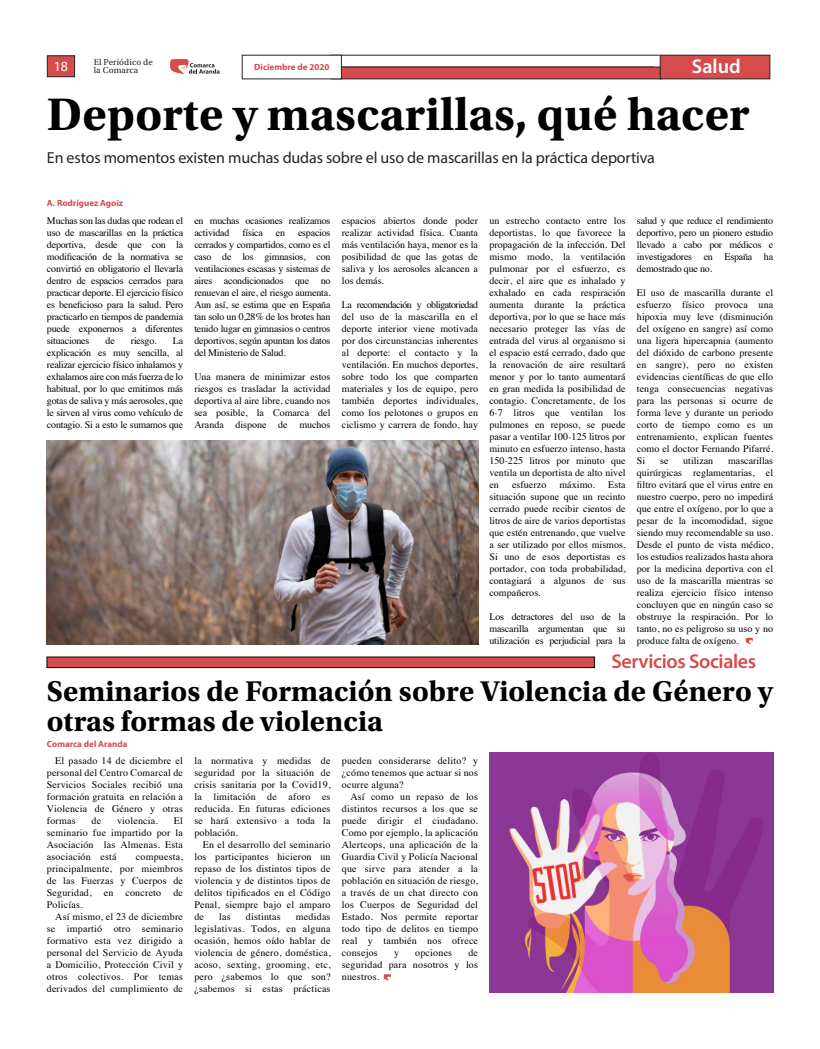
<style>
.page{position:relative;width:820px;height:1049px;background:#fff}
.page>*{position:absolute;margin:0;border:0;box-sizing:border-box;transform-origin:0 0}
.t1{font:700 48px "Utopia Std";color:#000}
.t2{font:700 30px/30px "Utopia Std";color:#000}
.t3{font:600 20px "Myriad Pro";letter-spacing:-.02em;color:#d64b4c}
.t4{font:600 20px "Myriad Pro";color:#fff}
.t5{font:16px "Myriad Pro";letter-spacing:-.01em;color:#242227}
.t6{font:14px "Myriad Pro";color:#fff}
.t7{font:10px/12px "Times";letter-spacing:.005em;color:#000;text-align:justify}
.t8{font:10px/12px "Times";letter-spacing:-.02em;color:#000}
.t9{font:700 9px "Myriad Pro";color:#d64b4c}
.t10{font:9px "Utopia Std";letter-spacing:.01em;color:#242227}
</style>
<div class="page">
<svg style="left:170px;top:59px;width:49px;height:15px"></svg>
<hr style="left:331px;top:55px;width:328px;height:1px;background:#242227">
<div style="left:331px;top:67px;width:330px;height:12px;background:#d64b4c"></div>
<div style="left:47px;top:55px;width:28px;height:22px;background:#d64b4c;border:1px solid #242227"></div>
<div style="left:659px;top:55px;width:111px;height:24px;background:#d64b4c;border:1px solid #242227"></div>
<div style="left:242px;top:55px;width:100px;height:24px;background:#fff"></div>
<svg style="left:745px;top:638px;width:7px;height:6px"></svg>
<svg style="left:383px;top:974px;width:8px;height:6px"></svg>
<img style="left:47px;top:440px;width:431px;height:204px">
<img style="left:489px;top:752px;width:283px;height:240px">
<div style="left:46px;top:656px;width:548px;height:12px;background:#d64b4c;border:1px solid #000"></div>
<p class="t9" style="left:254px;top:63px;width:76px">Diciembre de 2020</p>
<h3 class="t4" style="left:691px;top:58px;width:50px">Salud</h3>
<h1 class="t1" style="left:47px;top:95px;width:704px">Deporte y mascarillas, qué hacer</h1>
<p class="t10" style="left:94px;top:59px;width:61px">El Periódico de</p>
<h3 class="t6" style="left:54px;top:60px;width:16px">18</h3>
<p class="t10" style="left:94px;top:67px;width:46px">la Comarca</p>
<h3 class="t5" style="left:47px;top:151px;width:609px">En estos momentos existen muchas dudas sobre el uso de mascarillas en la práctica deportiva</h3>
<p class="t9" style="left:47px;top:200px;width:78px">A. Rodríguez Agoiz</p>
<p class="t7" style="left:47px;top:216px;width:138px">Muchas son las dudas que rodean el uso de mascarillas en la práctica deportiva, desde que con la modificación de la normativa se convirtió en obligatorio el llevarla dentro de espacios cerrados para practicar deporte. El ejercicio físico es beneficioso para la salud. Pero practicarlo en tiempos de pandemia puede exponernos a diferentes situaciones</p>
<p class="t7" style="left:105px;top:336px;width:11px">de</p>
<p class="t7" style="left:131px;top:336px;width:27px">riesgo.</p>
<p class="t7" style="left:47px;top:336px;width:138px;text-indent:126px">La explicación es muy sencilla, al realizar ejercicio físico inhalamos y exhalamos aire con más fuerza de lo habitual, por lo que emitimos más gotas de saliva y más aerosoles, que le sirven al virus como vehículo de contagio. Si a esto le sumamos que</p>
<p class="t8" style="left:194px;top:216px;width:138px">en muchas ocasiones realizamos actividad</p>
<p class="t7" style="left:242px;top:228px;width:22px">física</p>
<p class="t7" style="left:276px;top:228px;width:11px">en</p>
<p class="t7" style="left:194px;top:228px;width:138px;text-indent:104px">espacios cerrados y compartidos, como es el caso de los gimnasios, con ventilaciones escasas y sistemas de aires acondicionados que no renuevan el aire, el riesgo aumenta.<br>Aun así, se estima que en España tan solo un 0,28% de los brotes han tenido lugar en gimnasios o centros deportivos, según apuntan los datos del Ministerio de Salud.</p>
<p class="t7" style="left:194px;top:372px;width:138px">Una manera de minimizar estos riesgos es trasladar la actividad deportiva al aire libre, cuando nos sea posible, la Comarca del Aranda dispone de muchos</p>
<p class="t7" style="left:342px;top:216px;width:138px">espacios abiertos donde poder realizar actividad física. Cuanta más ventilación haya, menor es la posibilidad de que las gotas de saliva y los aerosoles alcancen a los demás.</p>
<p class="t7" style="left:342px;top:300px;width:138px">La recomendación y obligatoriedad del uso de la mascarilla en el deporte interior viene motivada por dos circunstancias inherentes al deporte: el contacto y la ventilación. En muchos deportes, sobre todo los que comparten materiales y los de equipo, pero también deportes individuales, como los pelotones o grupos en ciclismo y carrera de fondo, hay</p>
<p class="t7" style="left:489px;top:216px;width:138px">un estrecho contacto entre los deportistas, lo que favorece la propagación de la infección. Del mismo modo, la ventilación pulmonar por el esfuerzo, es decir, el aire que es inhalado y exhalado en cada respiración aumenta durante la práctica deportiva, por lo que se hace más necesario proteger las vías de entrada del virus al organismo si el espacio está cerrado, dado que la renovación de aire resultará menor y por lo tanto aumentará en gran medida la posibilidad de contagio. Concretamente, de los 6-7 litros que ventilan los pulmones en reposo, se puede pasar a ventilar 100-125 litros por minuto en esfuerzo intenso, hasta 150-225 litros por minuto que ventila un deportista de alto nivel en</p>
<p class="t7" style="left:636px;top:216px;width:138px">salud y que reduce el rendimiento deportivo, pero un pionero estudio llevado a cabo por médicos e investigadores en España ha demostrado que no.</p>
<p class="t7" style="left:636px;top:288px;width:138px">El uso de mascarilla durante el esfuerzo físico provoca una hipoxia muy leve (disminución del oxígeno en sangre) así como una ligera hipercapnia (aumento del dióxido de carbono presente en sangre), pero no existen evidencias científicas de que ello tenga consecuencias negativas para las personas si ocurre de forma leve y durante un periodo corto de tiempo como es un entrenamiento, explican fuentes como el doctor Fernando Pifarré.<br>Si</p>
<p class="t7" style="left:636px;top:456px;width:138px;text-indent:91px">mascarillas quirúrgicas reglamentarias, el filtro evitará que el virus entre en nuestro cuerpo, pero no impedirá que entre el oxígeno, por lo que a pesar de la incomodidad, sigue siendo muy recomendable su uso.<br>Desde el punto de vista médico, los estudios realizados hasta ahora por la medicina deportiva con el uso de la mascarilla mientras se realiza ejercicio físico intenso concluyen que en ningún caso se obstruye la respiración. Por lo tanto, no es peligroso su uso y no produce falta de oxígeno.</p>
<h3 class="t3" style="left:611px;top:653px;width:146px">Servicios Sociales</h3>
<p class="t7" style="left:660px;top:456px;width:10px">se</p>
<p class="t7" style="left:683px;top:456px;width:31px">utilizan</p>
<p class="t7" style="left:512px;top:480px;width:36px">esfuerzo</p>
<p class="t7" style="left:559px;top:480px;width:37px">máximo.</p>
<p class="t7" style="left:489px;top:480px;width:138px;text-indent:119px">Esta situación supone que un recinto cerrado puede recibir cientos de litros de aire de varios deportistas que estén entrenando, que vuelve a ser utilizado por ellos mismos.<br>Si uno de esos deportistas es portador, con toda probabilidad, contagiará a algunos de sus compañeros.</p>
<p class="t7" style="left:489px;top:612px;width:138px">Los detractores del uso de la mascarilla argumentan que su utilización es perjudicial para la</p>
<h2 class="t2" style="left:47px;top:679px;width:727px">Seminarios de Formación sobre Violencia de Género y otras formas de violencia</h2>
<p class="t9" style="left:47px;top:740px;width:82px">Comarca del Aranda</p>
<p class="t7" style="left:47px;top:756px;width:138px;text-indent:9px">El pasado 14 de diciembre el personal del Centro Comarcal de Servicios Sociales recibió una formación gratuita en relación a Violencia de Género y otras formas</p>
<p class="t7" style="left:47px;top:816px;width:138px;text-indent:127px">El seminario fue impartido por la Asociación las Almenas. Esta asociación está</p>
<p class="t7" style="left:91px;top:816px;width:11px">de</p>
<p class="t7" style="left:117px;top:816px;width:42px">violencia.</p>
<p class="t7" style="left:47px;top:852px;width:138px;text-indent:89px">compuesta, principalmente, por miembros de las Fuerzas y Cuerpos de Seguridad, en concreto de Policías.</p>
<p class="t7" style="left:47px;top:912px;width:138px;text-indent:9px">Así mismo, el 23 de diciembre se impartió otro seminario formativo esta vez dirigido a personal del Servicio de Ayuda a Domicilio, Protección Civil y otros colectivos. Por temas derivados del cumplimiento de</p>
<p class="t7" style="left:194px;top:756px;width:138px">la normativa y medidas de seguridad por la situación de crisis sanitaria por la Covid19, la limitación de aforo es reducida. En futuras ediciones se hará extensivo a toda la población.</p>
<p class="t7" style="left:194px;top:840px;width:138px;text-indent:9px">En el desarrollo del seminario los participantes hicieron un repaso de los distintos tipos de violencia y de distintos tipos de delitos tipificados en el Código Penal, siempre bajo el amparo de</p>
<p class="t7" style="left:219px;top:912px;width:13px">las</p>
<p class="t7" style="left:246px;top:912px;width:36px">distintas</p>
<p class="t7" style="left:194px;top:912px;width:138px;text-indent:102px">medidas legislativas. Todos, en alguna ocasión, hemos oído hablar de violencia de género, doméstica, acoso, sexting, grooming, etc, pero ¿sabemos lo que son? ¿sabemos si estas prácticas</p>
<p class="t7" style="left:342px;top:756px;width:138px">pueden considerarse delito? y ¿cómo tenemos que actuar si nos ocurre alguna?</p>
<p class="t7" style="left:342px;top:792px;width:138px;text-indent:9px">Así como un repaso de los distintos recursos a los que se puede dirigir el ciudadano.<br>Como por ejemplo, la aplicación Alertcops, una aplicación de la Guardia Civil y Policía Nacional que sirve para atender a la población en situación de riesgo, a través de un chat directo con los Cuerpos de Seguridad del Estado. Nos permite reportar todo tipo de delitos en tiempo real y también nos ofrece consejos</p>
<p class="t7" style="left:342px;top:948px;width:138px;text-indent:126px">de seguridad para nosotros y los nuestros.</p>
<p class="t7" style="left:394px;top:948px;width:6px">y</p>
<p class="t7" style="left:415px;top:948px;width:38px">opciones</p>
</div>
